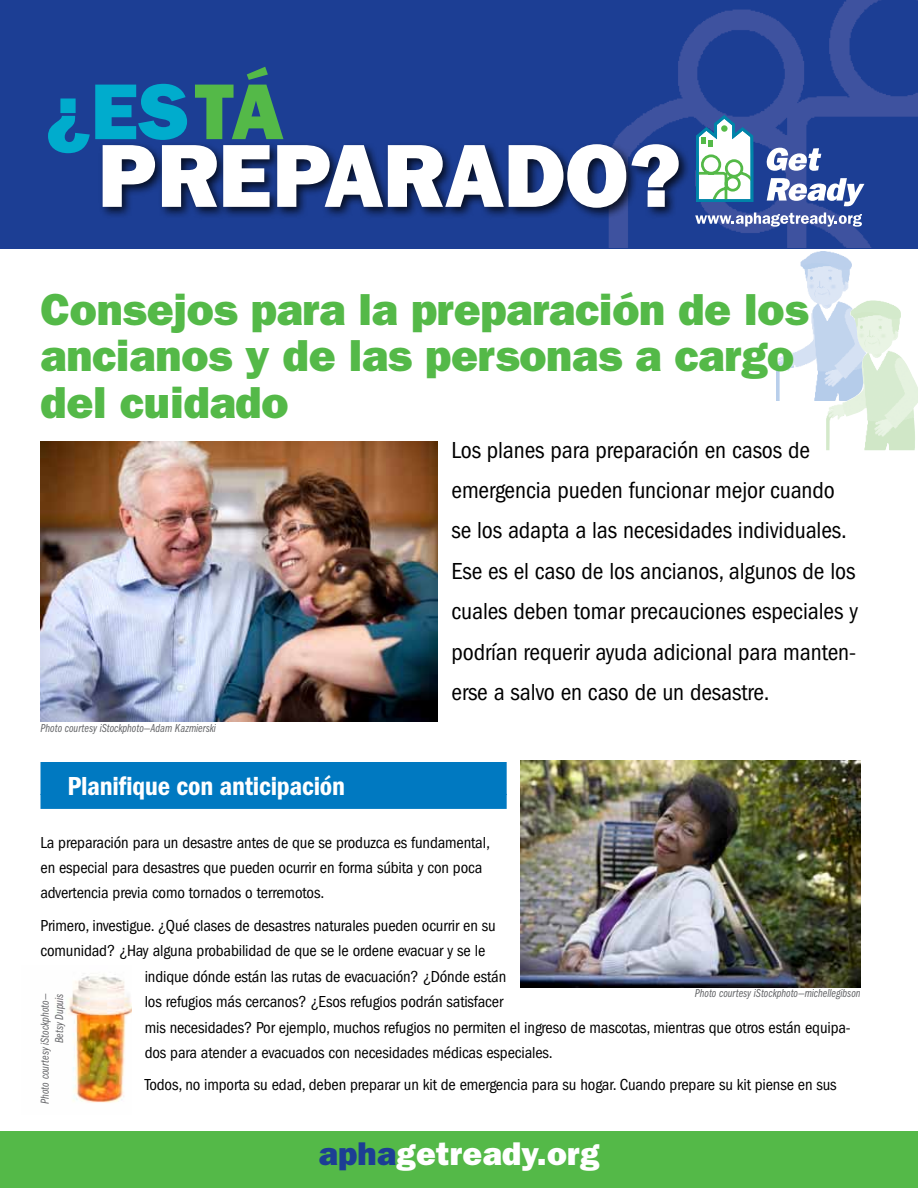
<style>
.page{position:relative;width:918px;height:1188px;background:#fff}
.page>*{position:absolute;margin:0;border:0;box-sizing:border-box;transform-origin:0 0}
.t1{font:800 90px "Franklin Gothic";color:#fff}
.t2{font:800 79.5px "Franklin Gothic";color:#00accd}
.t3{font:800 45px/46.5px "Franklin Gothic";letter-spacing:-.005em;color:#54b948}
.t4{font:800 33px "Franklin Gothic";letter-spacing:.01em;color:#fff}
.t5{font:600 condensed 27px "Franklin Gothic";letter-spacing:-.01em;color:#fff}
.t6{font:condensed 24px/40.5px "Franklin Gothic";letter-spacing:-.005em;color:#000}
.t7{font:condensed 16.5px/25.5px "Franklin Gothic";letter-spacing:-.01em;color:#000}
.t8{font:12px/14.4px "Franklin Gothic Book Cmpr Ital";color:#656669;text-align:right}
.s1{color:#54b948}
.s2{color:#1c3e94}
</style>
<div class="page">
<img style="left:777px;top:251px;width:93px;height:150px">
<img style="left:826px;top:301px;width:92px;height:149px">
<div style="left:0;top:0;width:918px;height:248px;background:#1c3e94"></div>
<img style="left:609px;top:0;width:309px;height:247px">
<svg style="left:767px;top:178px;width:97px;height:28px"></svg>
<svg style="left:766px;top:148px;width:55px;height:23px"></svg>
<svg style="left:695px;top:213px;width:167px;height:14px"></svg>
<svg style="left:695px;top:115px;width:61px;height:88px"></svg>
<div style="left:40px;top:762px;width:467px;height:33px;background:#0079c1"></div>
<div style="left:40px;top:794px;width:467px;height:15px;background:#0079c1"></div>
<div style="left:0;top:1132px;width:918px;height:56px;background:#54b948"></div>
<img style="left:40px;top:441px;width:398px;height:281px">
<img style="left:520px;top:760px;width:341px;height:227px">
<img style="left:68px;top:974px;width:63px;height:129px">
<div style="left:99px;top:140px;width:592px;height:80px;background:#000;opacity:.75"></div>
<h2 class="t2" style="left:45px;top:65px;width:240px">¿ES <span class="s1">TÁ</span></h2>
<h1 class="t1" style="left:98px;top:123px;width:586px">PREPARADO?</h1>
<h3 class="t3" style="left:40px;top:286px;width:770px">Consejos para la preparación de los ancianos y de las personas a cargo del cuidado</h3>
<p class="t6" style="left:452px;top:430px;width:408px">Los planes para preparación en casos de emergencia pueden funcionar mejor cuando se los adapta a las necesidades individuales.<br>Ese es el caso de los ancianos, algunos de los cuales deben tomar precauciones especiales y podrían requerir ayuda adicional para manten&shy;erse a salvo en caso de un desastre.</p>
<p class="t8" style="left:40px;top:721px;width:177px">Photo courtesy iStockphoto—Adam Kazmierski</p>
<h3 class="t5" style="left:68px;top:771px;width:279px">Planifique con anticipación</h3>
<p class="t7" style="left:40px;top:829px;width:451px">La preparación para un desastre antes de que se produzca es fundamental, en especial para desastres que pueden ocurrir en forma súbita y con poca advertencia previa como tornados o terremotos.</p>
<p class="t7" style="left:40px;top:913px;width:457px">Primero, investigue. ¿Qué clases de desastres naturales pueden ocurrir en su</p>
<p class="t7" style="left:40px;top:938px;width:446px">comunidad? ¿Hay alguna probabilidad de que se le ordene evacuar y se le</p>
<p class="t7" style="left:145px;top:964px;width:363px">indique dónde están las rutas de evacuación? ¿Dónde están</p>
<p class="t7" style="left:145px;top:989px;width:360px">los refugios más cercanos? ¿Esos refugios podrán satisfacer</p>
<p class="t7" style="left:145px;top:1015px;width:707px">mis necesidades? Por ejemplo, muchos refugios no permiten el ingreso de mascotas, mientras que otros están equipa-</p>
<p class="t7" style="left:145px;top:1040px;width:410px">dos para atender a evacuados con necesidades médicas especiales.</p>
<p class="t7" style="left:145px;top:1072px;width:694px">Todos, no importa su edad, deben preparar un kit de emergencia para su hogar. Cuando prepare su kit piense en sus</p>
<p class="t8" style="left:695px;top:986px;width:167px">Photo courtesy iStockphoto—michellegibson</p>
<p class="t8" style="left:38px;top:1104px;width:112px;rotate:-90deg">Photo courtesy iStockphoto—<br>Betsy Dupuis</p>
<h3 class="t4" style="left:319px;top:1134px;width:282px"><span class="s2">apha</span>getready.org</h3>
</div>
